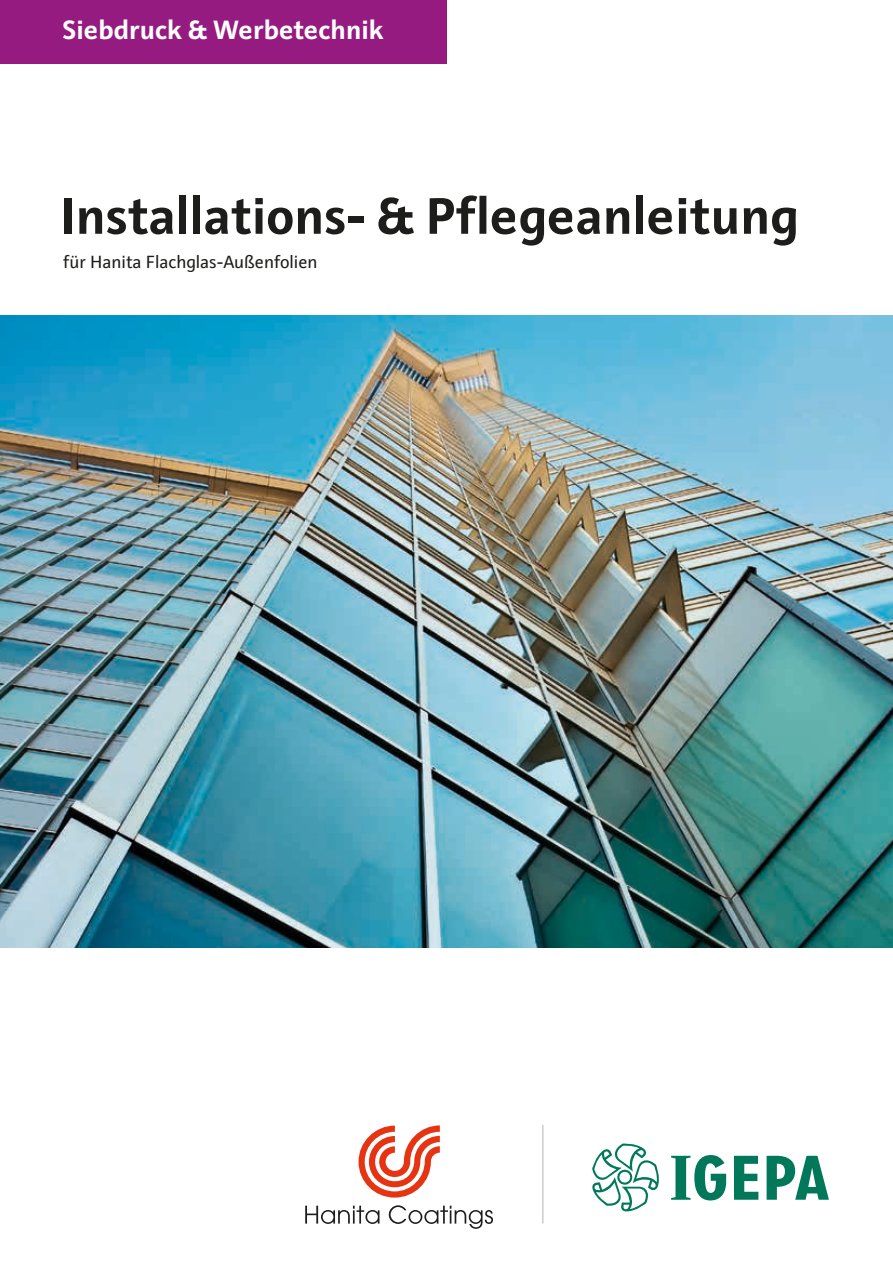
<style>
.page{position:relative;width:893px;height:1263px;background:#fff}
.page>*{position:absolute;margin:0;border:0;box-sizing:border-box;transform-origin:0 0}
.t1{font:700 52.5px "Raldo";color:#1d1d1b}
.t2{font:700 27px "Raldo";color:#fff}
.t3{font:18px "Raldo";color:#1d1d1b}
</style>
<div class="page">
<div style="left:0;top:0;width:446px;height:64px;background:#961b81"></div>
<svg style="left:358px;top:1125px;width:82px;height:72px"></svg>
<svg style="left:305px;top:1205px;width:74px;height:19px"></svg>
<svg style="left:389px;top:1205px;width:104px;height:24px"></svg>
<hr style="left:542px;top:1125px;width:1px;height:98px;background:#b2b2b2">
<img style="left:0;top:316px;width:893px;height:631px">
<svg style="left:592px;top:1143px;width:67px;height:68px"></svg>
<svg style="left:734px;top:1156px;width:24px;height:44px"></svg>
<svg style="left:767px;top:1156px;width:62px;height:44px"></svg>
<svg style="left:671px;top:1155px;width:55px;height:45px"></svg>
<p class="t2" style="left:63px;top:14px;width:323px">Siebdruck &amp; Werbetechnik</p>
<p class="t1" style="left:60px;top:185px;width:740px">Installations- &amp; Pflegeanleitung</p>
<p class="t3" style="left:63px;top:252px;width:256px">für Hanita Flachglas-Außenfolien</p>
</div>
